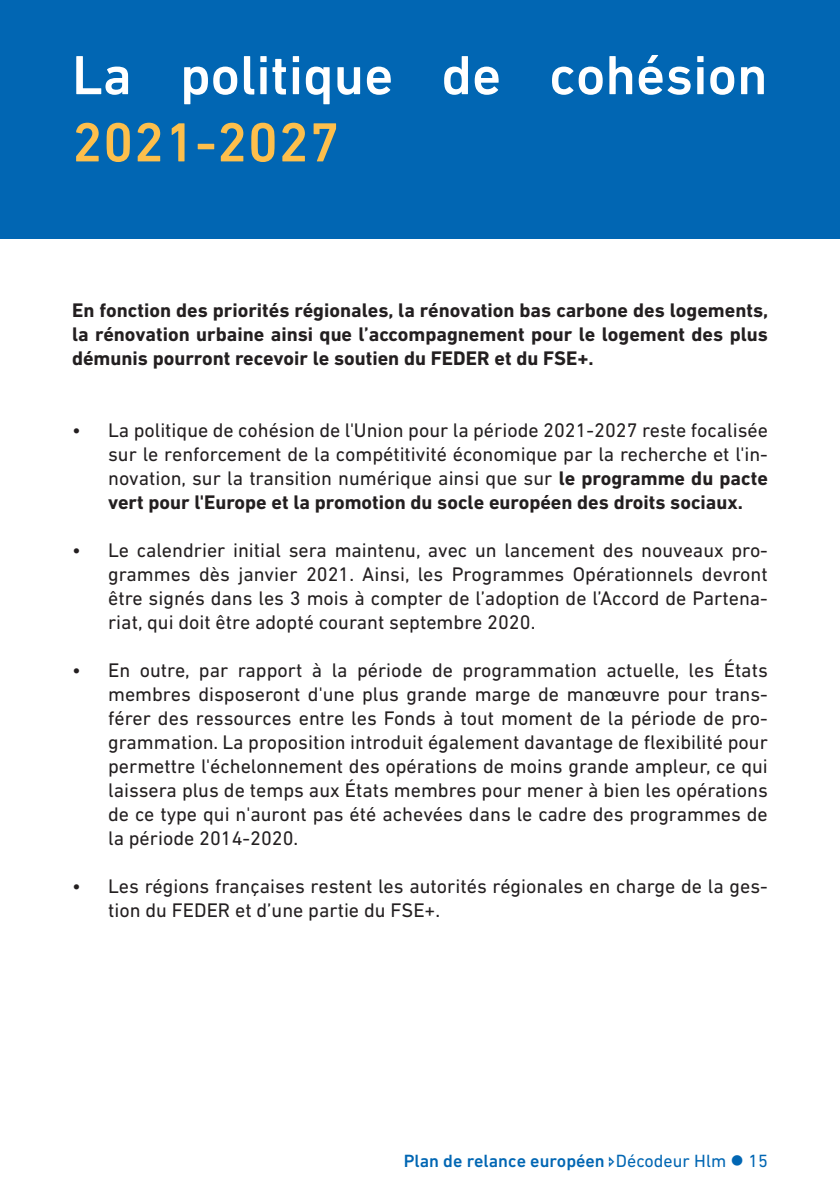
<style>
.page{position:relative;width:840px;height:1191px;background:#fff}
.page>*{position:absolute;margin:0;border:0;box-sizing:border-box;transform-origin:0 0}
.Titre_1{font:500 56px/67.2px "DIN Next LT Pro";color:#fff}
.t1{font:20px/24px "DIN Next LT Pro";color:#231f20;text-align:justify}
.Texte_courant{font:700 20px/24px "DIN Next LT Pro";color:#231f20;text-align:justify}
.t2{font:500 18px "DIN Next LT Pro";color:#0166b3}
.s1{color:#fdbf4c}
.s2{font-weight:700}
.s3{font-weight:400}
</style>
<div class="page">
<div style="left:0;top:0;width:839px;height:238px;background:#0166b3"></div>
<p class="Titre_1" style="left:72px;top:41px;width:696px">La politique de cohésion<br><span class="s1">2021-2027</span></p>
<p class="Texte_courant" style="left:72px;top:298px;width:697px">En fonction des priorités régionales, la rénovation bas carbone des logements, la rénovation urbaine ainsi que l’accompagnement pour le logement des plus démunis pourront recevoir le soutien du FEDER et du FSE+.</p>
<p class="t1" style="left:108px;top:418px;width:661px;text-indent:-36px">• La politique de cohésion de l'Union pour la période 2021-2027 reste focalisée sur le renforcement de la compétitivité économique par la recherche et l'in&shy;novation, sur la transition numérique ainsi que sur <span class="s2">le programme du pacte vert pour l'Europe et la promotion du socle européen des droits sociaux.</span></p>
<p class="t1" style="left:108px;top:538px;width:661px;text-indent:-36px">• Le calendrier initial sera maintenu, avec un lancement des nouveaux pro&shy;grammes dès janvier 2021. Ainsi, les Programmes Opérationnels devront être signés dans les 3 mois à compter de l’adoption de l’Accord de Partena&shy;riat, qui doit être adopté courant septembre 2020.</p>
<p class="t1" style="left:108px;top:658px;width:661px;text-indent:-36px">• En outre, par rapport à la période de programmation actuelle, les États membres disposeront d'une plus grande marge de manœuvre pour trans&shy;férer des ressources entre les Fonds à tout moment de la période de pro&shy;grammation. La proposition introduit également davantage de flexibilité pour permettre l'échelonnement des opérations de moins grande ampleur, ce qui laissera plus de temps aux États membres pour mener à bien les opérations de ce type qui n'auront pas été achevées dans le cadre des programmes de la période 2014-2020.</p>
<p class="t1" style="left:108px;top:874px;width:661px;text-indent:-36px">• Les régions françaises restent les autorités régionales en charge de la ges&shy;tion du FEDER et d’une partie du FSE+.</p>
<p class="t2" style="left:403px;top:1150px;width:365px">Plan de relance européen <span class="s3">Décodeur Hlm</span> ● <span class="s3">15</span></p>
</div>
